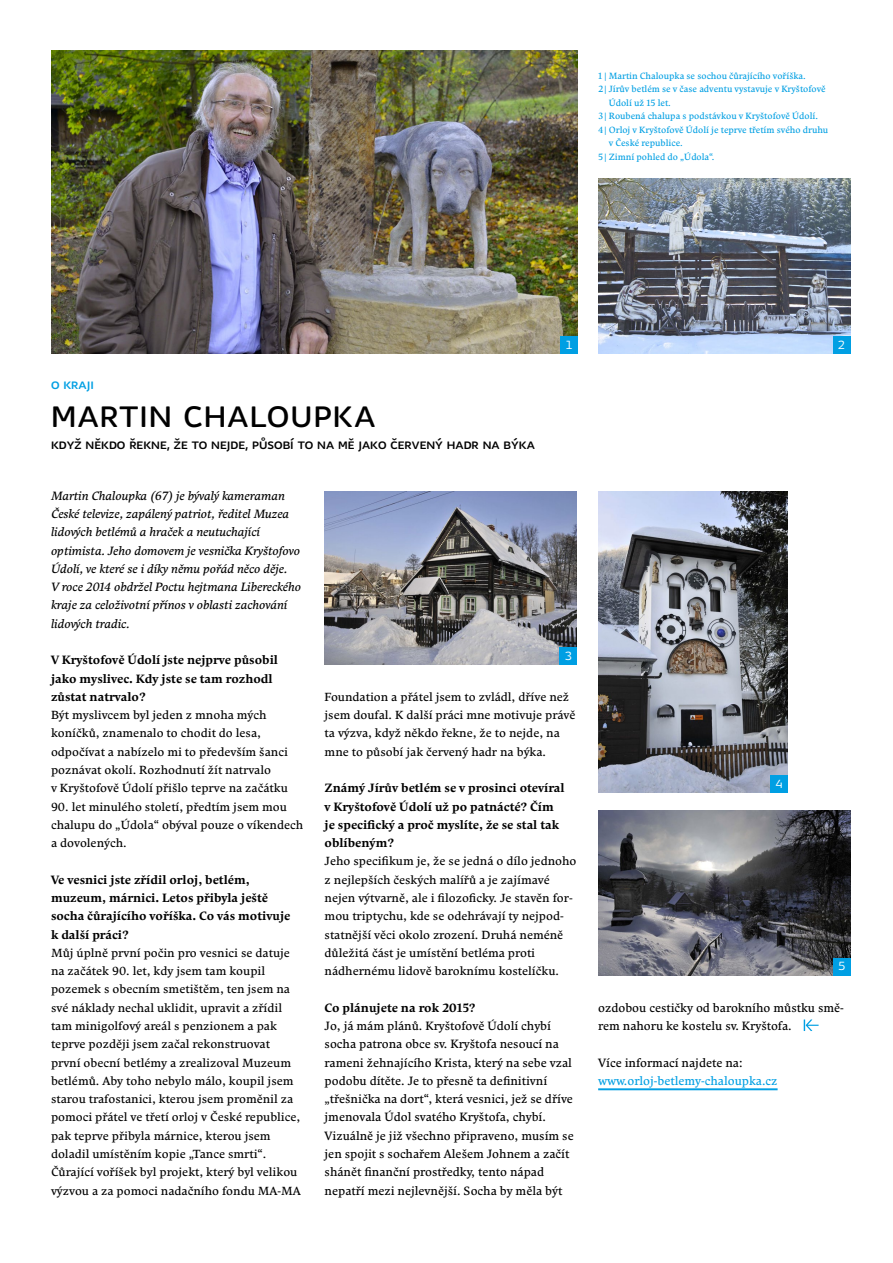
<style>
.page{position:relative;width:893px;height:1263px;background:#fff}
.page>*{position:absolute;margin:0;border:0;box-sizing:border-box;transform-origin:0 0}
.t1{font:500 30px "Knedle";letter-spacing:.04em;color:#000}
.t2{font:500 13.5px "Knedle";color:#000}
.t3{font:500 13.5px "Knedle";color:#009fe3}
.t4{font:12px/18.3px "Comenia Serif";color:#000}
.t5{font:700 12px/18.3px "Comenia Serif";color:#000}
.t6{font:italic 12px/18.3px "Comenia Serif";color:#000}
.t7{font:12px "Comenia Serif";color:#009fe3}
.t8{font:12px "Knedle";color:#fff}
.t9{font:11.7px/18.3px "Comenia Serif";color:#000}
.t10{font:9px "Comenia Serif";color:#009fe3}
</style>
<div class="page">
<hr style="left:598px;top:1088px;width:180px;height:2px;background:#009fe3">
<svg style="left:804px;top:1019px;width:15px;height:12px"></svg>
<img style="left:325px;top:492px;width:252px;height:172px">
<img style="left:51px;top:51px;width:527px;height:302px">
<img style="left:598px;top:179px;width:252px;height:174px">
<img style="left:598px;top:492px;width:190px;height:300px">
<img style="left:598px;top:810px;width:252px;height:165px">
<div style="left:561px;top:336px;width:17px;height:17px;background:#009fe3"></div>
<div style="left:833px;top:336px;width:17px;height:17px;background:#009fe3"></div>
<div style="left:771px;top:775px;width:17px;height:17px;background:#009fe3"></div>
<div style="left:833px;top:958px;width:17px;height:17px;background:#009fe3"></div>
<div style="left:560px;top:647px;width:17px;height:17px;background:#009fe3"></div>
<p class="t10" style="left:598px;top:69px;width:209px">1 | Martin Chaloupka se sochou čůrajícího voříška.</p>
<p class="t10" style="left:598px;top:82px;width:229px">2| Jírův betlém se v čase adventu vystavuje v Kryštofově</p>
<p class="t10" style="left:609px;top:96px;width:64px">Údolí už 15 let.</p>
<p class="t10" style="left:598px;top:109px;width:221px">3| Roubená chalupa s podstávkou v Kryštofově Údolí.</p>
<p class="t10" style="left:598px;top:123px;width:232px">4| Orloj v Kryštofově Údolí je teprve třetím svého druhu</p>
<p class="t10" style="left:609px;top:136px;width:76px">v České republice.</p>
<p class="t10" style="left:598px;top:150px;width:118px">5| Zimní pohled do „Údola“.</p>
<p class="t3" style="left:51px;top:374px;width:44px">o kraji</p>
<p class="t8" style="left:565px;top:337px;width:9px">1</p>
<p class="t8" style="left:838px;top:337px;width:9px">2</p>
<h1 class="t1" style="left:51px;top:395px;width:326px">MARTIN CHALOUPKA</h1>
<p class="t2" style="left:51px;top:435px;width:485px">Když někdo řekne, že to nejde, působí to na mě jako červený hadr na býka</p>
<p class="t6" style="left:51px;top:486px;width:251px">Martin Chaloupka (67) je bývalý kameraman České televize, zapálený patriot, ředitel Muzea lidových betlémů a hraček a neutuchající optimista. Jeho domovem je vesnička Kryštofovo Údolí, ve které se i díky němu pořád něco děje.<br>V roce 2014 obdržel Poctu hejtmana Libereckého kraje za celoživotní přínos v oblasti zachování lidových tradic.</p>
<p class="t5" style="left:51px;top:651px;width:228px">V Kryštofově Údolí jste nejprve působil jako myslivec. Kdy jste se tam rozhodl zůstat natrvalo?</p>
<p class="t9" style="left:51px;top:705px;width:238px">Být myslivcem byl jeden z mnoha mých koníčků, znamenalo to chodit do lesa, odpočívat a nabízelo mi to především šanci poznávat okolí. Rozhodnutí žít natrvalo<br>v Kryštofově Údolí přišlo teprve na začátku</p>
<p class="t9" style="left:51px;top:797px;width:254px">90. let minulého století, předtím jsem mou chalupu do „Údola“ obýval pouze o víkendech a dovolených.</p>
<p class="t5" style="left:51px;top:870px;width:241px">Ve vesnici jste zřídil orloj, betlém, muzeum, márnici. Letos přibyla ještě socha čůrajícího voříška. Co vás motivuje k další práci?</p>
<p class="t9" style="left:51px;top:943px;width:251px">Můj úplně první počin pro vesnici se datuje na začátek 90. let, kdy jsem tam koupil pozemek s obecním smetištěm, ten jsem na své náklady nechal uklidit, upravit a zřídil tam minigolfový areál s penzionem a pak teprve později jsem začal rekonstruovat první obecní betlémy a zrealizoval Muzeum betlémů. Aby toho nebylo málo, koupil jsem starou trafostanici, kterou jsem proměnil za pomoci přátel ve třetí orloj v České republice, pak teprve přibyla márnice, kterou jsem doladil umístěním kopie „Tance smrti“.<br>Čůrající voříšek byl projekt, který byl velikou výzvou a za pomoci nadačního fondu MA-MA</p>
<p class="t8" style="left:565px;top:647px;width:9px">3</p>
<p class="t9" style="left:325px;top:687px;width:252px">Foundation a přátel jsem to zvládl, dříve než jsem doufal. K další práci mne motivuje právě ta výzva, když někdo řekne, že to nejde, na mne to působí jak červený hadr na býka.</p>
<p class="t5" style="left:325px;top:779px;width:241px">Známý Jírův betlém se v prosinci otevíral v Kryštofově Údolí už po patnácté? Čím je specifický a proč myslíte, že se stal tak oblíbeným?</p>
<p class="t9" style="left:325px;top:852px;width:253px">Jeho specifikum je, že se jedná o dílo jednoho z nejlepších českých malířů a je zajímavé nejen výtvarně, ale i filozoficky. Je stavěn for&shy;mou triptychu, kde se odehrávají ty nejpod&shy;statnější věci okolo zrození. Druhá neméně důležitá část je umístění betléma proti nádhernému lidově baroknímu kostelíčku.</p>
<p class="t5" style="left:325px;top:998px;width:152px">Co plánujete na rok 2015?</p>
<p class="t4" style="left:325px;top:1016px;width:251px">Jo, já mám plánů. Kryštofově Údolí chybí socha patrona obce sv. Kryštofa nesoucí na rameni žehnajícího Krista, který na sebe vzal podobu dítěte. Je to přesně ta definitivní „třešnička na dort“, která vesnici, jež se dříve jmenovala Údol svatého Kryštofa, chybí.<br>Vizuálně je již všechno připraveno, musím se jen spojit s sochařem Alešem Johnem a začít shánět finanční prostředky, tento nápad nepatří mezi nejlevnější. Socha by měla být</p>
<p class="t8" style="left:775px;top:775px;width:9px">4</p>
<p class="t8" style="left:838px;top:958px;width:9px">5</p>
<p class="t4" style="left:598px;top:998px;width:247px">ozdobou cestičky od barokního můstku smě&shy;rem nahoru ke kostelu sv. Kryštofa.</p>
<p class="t4" style="left:598px;top:1053px;width:146px">Více informací najdete na:</p>
<p class="t7" style="left:598px;top:1072px;width:181px">www.orloj-betlemy-chaloupka.cz</p>
</div>
